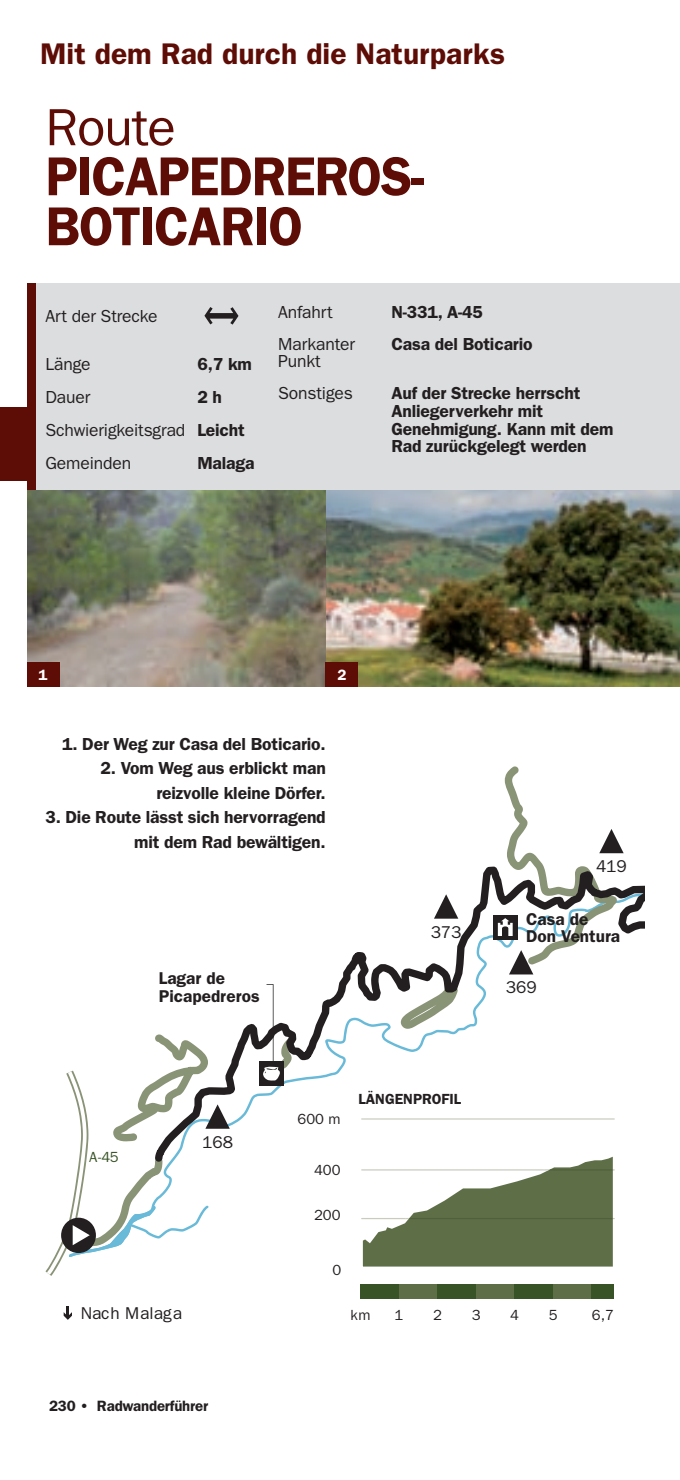
<style>
.page{position:relative;width:680px;height:1480px;background:#fff}
.page>*{position:absolute;margin:0;border:0;box-sizing:border-box;transform-origin:0 0}
.t1{font:600 55px "ITC Franklin Gothic Std";color:#5e0d06;scale:.95 1}
.t2{font:52.5px "ITC Franklin Gothic Std";letter-spacing:-.02em;color:#5e0d06}
.t3{font:600 30px "ITC Franklin Gothic Std";color:#5e0d06}
.t4{font:600 17.5px/17.5px "ITC Franklin Gothic Std";letter-spacing:-.01em;color:#231f20;text-align:right}
.t5{font:17.5px/33px "ITC Franklin Gothic Std";letter-spacing:-.01em;color:#231f20}
.t6{font:600 17.25px/17.2px "Franklin Gothic";color:#231f20}
.t7{font:17.25px "Franklin Gothic";color:#231f20}
.t8{font:600 15px "ITC Franklin Gothic Std";letter-spacing:-.01em;color:#231f20}
.t9{font:600 15px "ITC Franklin Gothic Std";color:#fff}
.t10{font:14.75px "Franklin Gothic";color:#231f20}
.t11{font:600 14.75px "Franklin Gothic";color:#231f20}
.t12{font:14.75px "Franklin Gothic";color:#385326}
.s1{font-weight:600}
</style>
<div class="page">
<div style="left:0;top:407px;width:31px;height:73px;background:#5e0d06"></div>
<svg style="left:229px;top:852px;width:415px;height:277px"></svg>
<div style="left:360px;top:1284px;width:38px;height:14px;background:#385326"></div>
<div style="left:398px;top:1284px;width:39px;height:14px;background:#5e6f48"></div>
<div style="left:437px;top:1284px;width:38px;height:14px;background:#385326"></div>
<div style="left:475px;top:1284px;width:39px;height:14px;background:#5e6f48"></div>
<div style="left:514px;top:1284px;width:38px;height:14px;background:#385326"></div>
<div style="left:552px;top:1284px;width:39px;height:14px;background:#5e6f48"></div>
<div style="left:591px;top:1284px;width:22px;height:14px;background:#385326"></div>
<svg style="left:361px;top:1118px;width:253px;height:1px"></svg>
<svg style="left:361px;top:1156px;width:253px;height:111px"></svg>
<div style="left:492px;top:915px;width:25px;height:24px;background:#231f20"></div>
<div style="left:259px;top:1061px;width:25px;height:24px;background:#231f20"></div>
<svg style="left:262px;top:984px;width:33px;height:96px"></svg>
<svg style="left:497px;top:766px;width:126px;height:208px"></svg>
<svg style="left:433px;top:894px;width:25px;height:25px"></svg>
<svg style="left:45px;top:1034px;width:184px;height:242px"></svg>
<svg style="left:64px;top:1306px;width:8px;height:14px"></svg>
<div style="left:35px;top:284px;width:644px;height:207px;background:#dcdddf"></div>
<div style="left:27px;top:284px;width:8px;height:207px;background:#5e0d06"></div>
<img style="left:325px;top:491px;width:354px;height:196px">
<img style="left:27px;top:491px;width:298px;height:196px">
<div style="left:27px;top:662px;width:32px;height:25px;background:#5e0d06"></div>
<div style="left:325px;top:662px;width:32px;height:25px;background:#5e0d06"></div>
<svg style="left:204px;top:307px;width:34px;height:18px"></svg>
<h3 class="t3" style="left:40px;top:36px;width:466px">Mit dem Rad durch die Naturparks</h3>
<h2 class="t2" style="left:45px;top:97px;width:132px">Route</h2>
<h1 class="t1" style="left:45px;top:144px;width:66px">Picapedreros</h1>
<h1 class="t1" style="left:411px;top:144px;width:15px">-</h1>
<h1 class="t1" style="left:45px;top:194px;width:66px">Boticario</h1>
<p class="t5" style="left:45px;top:299px;width:113px">Art der Strecke</p>
<p class="t5" style="left:45px;top:348px;width:47px">Länge</p>
<p class="t4" style="left:197px;top:355px;width:56px">6,7 km</p>
<p class="t5" style="left:45px;top:381px;width:46px">Dauer</p>
<p class="t5" style="left:45px;top:381px;width:201px;text-indent:152px"><span class="s1">2 h<br></span>Schwierigkeitsgrad <span class="s1">Leicht<br></span>Gemeinden</p>
<p class="t4" style="left:197px;top:454px;width:59px">Malaga</p>
<p class="t5" style="left:278px;top:296px;width:56px">Anfahrt</p>
<p class="t4" style="left:391px;top:303px;width:93px">N-331, A-45</p>
<p class="t5" style="left:278px;top:335px;width:78px;line-height:17.5px">Markanter<br>Punkt</p>
<p class="t4" style="left:391px;top:335px;width:142px">Casa del Boticario</p>
<p class="t5" style="left:278px;top:377px;width:76px">Sonstiges</p>
<p class="t4" style="left:391px;top:385px;width:223px;text-align:left">Auf der Strecke herrscht<br>Anliegerverkehr mit<br>Genehmigung. Kann mit dem<br>Rad zurückgelegt werden</p>
<p class="t9" style="left:39px;top:666px;width:10px">1</p>
<p class="t9" style="left:337px;top:666px;width:11px">2</p>
<p class="t4" style="left:62px;top:735px;width:265px">1. Der Weg zur Casa del Boticario.</p>
<p class="t4" style="left:100px;top:756px;width:226px;line-height:24.5px">2. Vom Weg aus erblickt man reizvolle kleine Dörfer.</p>
<p class="t4" style="left:45px;top:805px;width:281px;line-height:24.5px">3. Die Route lässt sich hervorragend mit dem Rad bewältigen.</p>
<p class="t6" style="left:159px;top:970px;width:102px">Lagar de<br>Picapedreros</p>
<p class="t7" style="left:430px;top:922px;width:32px">373</p>
<p class="t7" style="left:595px;top:856px;width:32px">419</p>
<p class="t6" style="left:525px;top:910px;width:95px">Casa de<br>Don Ventura</p>
<p class="t7" style="left:505px;top:978px;width:32px">369</p>
<p class="t12" style="left:89px;top:1149px;width:31px">A-45</p>
<p class="t7" style="left:202px;top:1132px;width:32px">168</p>
<p class="t7" style="left:81px;top:1303px;width:103px">Nach Malaga</p>
<p class="t8" style="left:49px;top:1397px;width:161px">230 • Radwanderführer</p>
<p class="t10" style="left:297px;top:1110px;width:44px">600 m</p>
<p class="t10" style="left:314px;top:1162px;width:28px">400</p>
<p class="t10" style="left:314px;top:1206px;width:28px">200</p>
<p class="t11" style="left:358px;top:1090px;width:104px">LÄNGENPROFIL</p>
<p class="t10" style="left:332px;top:1261px;width:10px">0</p>
<p class="t10" style="left:350px;top:1306px;width:22px">km</p>
<p class="t10" style="left:394px;top:1306px;width:10px">1</p>
<p class="t10" style="left:433px;top:1306px;width:10px">2</p>
<p class="t10" style="left:471px;top:1306px;width:10px">3</p>
<p class="t10" style="left:510px;top:1306px;width:10px">4</p>
<p class="t10" style="left:548px;top:1306px;width:10px">5</p>
<p class="t10" style="left:591px;top:1306px;width:24px">6,7</p>
</div>
